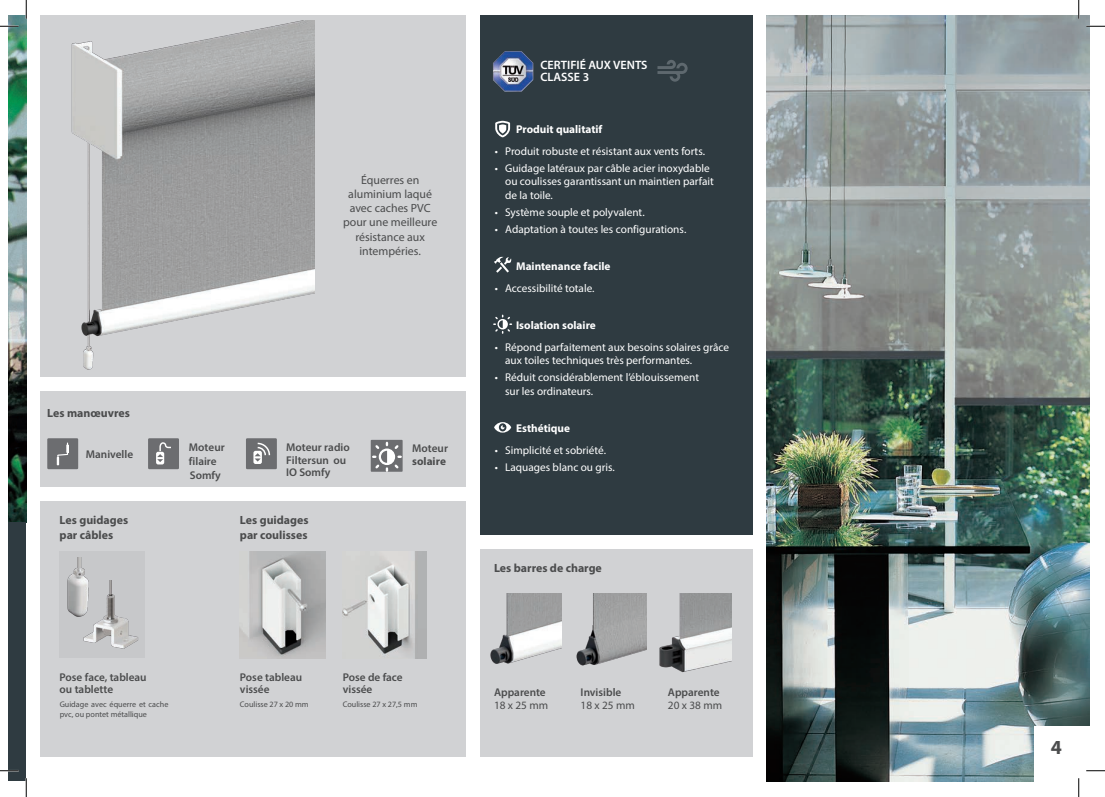
<style>
.page{position:relative;width:1105px;height:797px;background:#fff}
.page>*{position:absolute;margin:0;border:0;box-sizing:border-box;transform-origin:0 0}
.t1{font:700 20px "Myriad Pro";color:#4b4c4d}
.t2{font:600 12.12px/12.1px "Myriad Pro";color:#fff}
.t3{font:11.88px/14.2px "Myriad Pro";color:#4b4c4d;text-align:center}
.t4{font:700 11.88px/14.2px "Myriad Pro";color:#4b4c4d}
.t5{font:11.25px/13.5px "Myriad Pro";color:#fff}
.t6{font:600 11.25px/12.5px "Myriad Pro";color:#4b4c4d}
.t7{font:700 11.25px "Myriad Pro";color:#fff}
.t8{font:11.25px "Myriad Pro";letter-spacing:.105em;color:#4b4c4d}
.t9{font:700 11.25px "Myriad Pro";color:#4b4c4d}
.t10{font:8.12px/10px "Myriad Pro";color:#4b4c4d}
</style>
<div class="page">
<div style="left:40px;top:501px;width:426px;height:255px;background:#d1d2d4"></div>
<div style="left:60px;top:551px;width:85px;height:107px;background:#c7c8ca"></div>
<div style="left:40px;top:391px;width:426px;height:96px;background:#d1d2d4"></div>
<div style="left:480px;top:16px;width:273px;height:519px;background:#2f3b41"></div>
<img style="left:767px;top:16px;width:322px;height:765px">
<div style="left:480px;top:549px;width:273px;height:207px;background:#d1d2d4"></div>
<div style="left:40px;top:16px;width:426px;height:361px;background:#d1d2d4"></div>
<img style="left:67px;top:558px;width:21px;height:59px">
<img style="left:76px;top:580px;width:63px;height:69px">
<img style="left:71px;top:20px;width:244px;height:350px">
<img style="left:9px;top:16px;width:17px;height:506px">
<div style="left:9px;top:522px;width:17px;height:259px;background:#2f3b41"></div>
<div style="left:1034px;top:725px;width:55px;height:56px;background:#fff"></div>
<img style="left:343px;top:551px;width:84px;height:107px">
<img style="left:240px;top:551px;width:85px;height:107px">
<svg style="left:494px;top:257px;width:17px;height:16px"></svg>
<svg style="left:493px;top:314px;width:19px;height:20px"></svg>
<svg style="left:494px;top:422px;width:17px;height:10px"></svg>
<img style="left:493px;top:51px;width:40px;height:41px">
<svg style="left:657px;top:60px;width:31px;height:22px"></svg>
<svg style="left:495px;top:121px;width:15px;height:16px"></svg>
<img style="left:490px;top:593px;width:71px;height:71px">
<img style="left:576px;top:593px;width:70px;height:73px">
<img style="left:659px;top:593px;width:73px;height:80px">
<svg style="left:0;top:25px;width:19px;height:2px"></svg>
<svg style="left:1086px;top:25px;width:19px;height:2px"></svg>
<svg style="left:0;top:770px;width:19px;height:1px"></svg>
<svg style="left:1086px;top:770px;width:19px;height:1px"></svg>
<svg style="left:25px;top:0;width:2px;height:19px"></svg>
<svg style="left:25px;top:778px;width:2px;height:19px"></svg>
<svg style="left:1078px;top:0;width:1px;height:19px"></svg>
<svg style="left:1078px;top:778px;width:1px;height:19px"></svg>
<svg style="left:47px;top:438px;width:31px;height:31px"></svg>
<svg style="left:246px;top:438px;width:31px;height:31px"></svg>
<svg style="left:148px;top:438px;width:31px;height:31px"></svg>
<svg style="left:371px;top:440px;width:32px;height:32px"></svg>
<p class="t4" style="left:47px;top:405px;width:84px">Les manœuvres</p>
<p class="t3" style="left:343px;top:172px;width:96px">Équerres en aluminium laqué avec caches PVC pour une meilleure résistance aux intempéries.</p>
<p class="t6" style="left:286px;top:441px;width:65px">Moteur radio<br>Filtersun ou<br>IO Somfy</p>
<p class="t6" style="left:86px;top:447px;width:49px">Manivelle</p>
<p class="t6" style="left:189px;top:440px;width:37px;line-height:13.8px">Moteur filaire<br>Somfy</p>
<p class="t6" style="left:412px;top:442px;width:37px">Moteur</p>
<p class="t9" style="left:412px;top:454px;width:35px">solaire</p>
<p class="t4" style="left:60px;top:513px;width:70px">Les guidages par câbles</p>
<p class="t4" style="left:240px;top:513px;width:70px">Les guidages par coulisses</p>
<p class="t6" style="left:60px;top:670px;width:89px">Pose face, tableau ou tablette</p>
<p class="t10" style="left:60px;top:699px;width:110px">Guidage avec équerre et cache pvc, ou pontet métallique</p>
<p class="t6" style="left:240px;top:670px;width:64px">Pose tableau vissée</p>
<p class="t10" style="left:240px;top:699px;width:70px">Coulisse 27 x 20 mm</p>
<p class="t6" style="left:343px;top:670px;width:61px">Pose de face vissée</p>
<p class="t10" style="left:343px;top:699px;width:76px">Coulisse 27 x 27,5 mm</p>
<p class="t2" style="left:540px;top:59px;width:109px">CERTIFIÉ AUX VENTS<br>CLASSE 3</p>
<p class="t7" style="left:516px;top:121px;width:88px">Produit qualitatif</p>
<p class="t5" style="left:495px;top:144px;width:212px">• Produit robuste et résistant aux vents forts.</p>
<p class="t5" style="left:505px;top:161px;width:210px;text-indent:-10px">• Guidage latéraux par câble acier inoxydable ou coulisses garantissant un maintien parfait de la toile.</p>
<p class="t5" style="left:495px;top:205px;width:151px">• Système souple et polyvalent.</p>
<p class="t5" style="left:495px;top:222px;width:193px">• Adaptation à toutes les configurations.</p>
<p class="t7" style="left:516px;top:258px;width:96px">Maintenance facile</p>
<p class="t5" style="left:495px;top:281px;width:101px">• Accessibilité totale.</p>
<p class="t7" style="left:516px;top:317px;width:81px">Isolation solaire</p>
<p class="t5" style="left:505px;top:340px;width:225px;text-indent:-10px">• Répond parfaitement aux besoins solaires grâce aux toiles techniques très performantes.</p>
<p class="t5" style="left:505px;top:371px;width:195px;text-indent:-10px">• Réduit considérablement l’éblouissement sur les ordinateurs.</p>
<p class="t7" style="left:516px;top:420px;width:55px">Esthétique</p>
<p class="t5" style="left:495px;top:443px;width:113px">• Simplicité et sobriété.</p>
<p class="t5" style="left:495px;top:460px;width:121px">• Laquages blanc ou gris.</p>
<p class="t4" style="left:494px;top:560px;width:109px">Les barres de charge</p>
<p class="t6" style="left:494px;top:685px;width:53px">Apparente</p>
<p class="t8" style="left:494px;top:698px;width:56px">18x25mm</p>
<p class="t6" style="left:581px;top:685px;width:42px">Invisible</p>
<p class="t8" style="left:581px;top:698px;width:56px">18x25mm</p>
<p class="t6" style="left:668px;top:685px;width:53px">Apparente</p>
<p class="t8" style="left:668px;top:698px;width:56px">20x38mm</p>
<h1 class="t1" style="left:1051px;top:734px;width:13px">4</h1>
</div>
